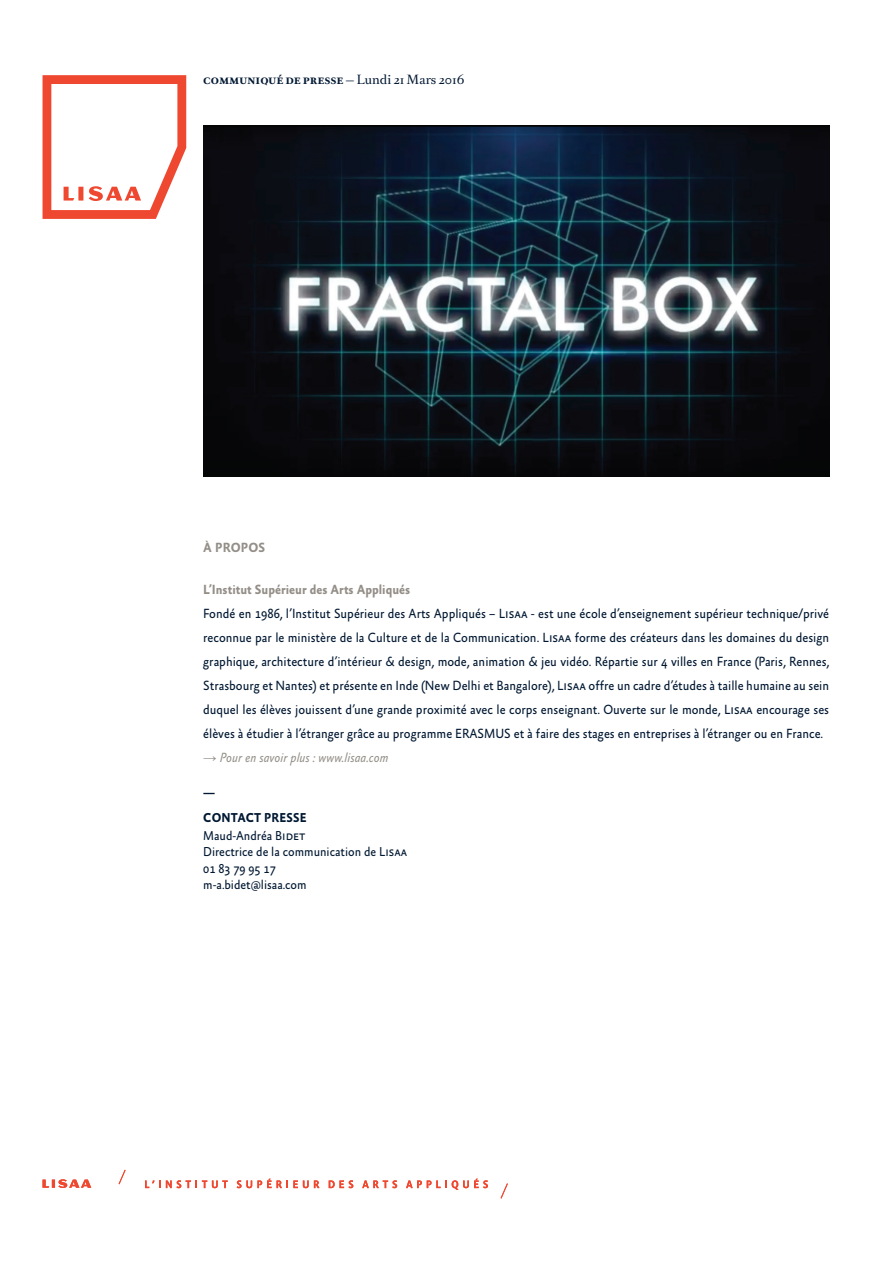
<style>
.page{position:relative;width:893px;height:1263px;background:#fff}
.page>*{position:absolute;margin:0;border:0;box-sizing:border-box;transform-origin:0 0}
.t1{font:13.5px/24px "Absara Sans Pro";color:#001832;text-align:justify;scale:.92 1}
.t2{font:700 13.5px "Absara Sans Pro";color:#938e87;scale:.92 1}
.t3{font:italic 13.5px "Absara Sans Pro";color:#938e87;scale:.92 1}
.t4{font:13.05px/16.4px "Absara Sans Pro";color:#001832;scale:.92 1}
.t5{font:700 13.05px/24px "Absara Sans Pro";letter-spacing:.01em;color:#001832;scale:.92 1}
.t6{font:700 12px "Romain BP Text";color:#001832}
.s1{font-weight:400}
.s2{font-family:"Arial";font-style:normal}
</style>
<div class="page">
<svg style="left:43px;top:75px;width:143px;height:144px"></svg>
<img style="left:203px;top:125px;width:626px;height:351px">
<svg style="left:43px;top:1179px;width:48px;height:9px"></svg>
<svg style="left:145px;top:1180px;width:83px;height:8px"></svg>
<svg style="left:237px;top:1179px;width:82px;height:9px"></svg>
<svg style="left:329px;top:1180px;width:24px;height:8px"></svg>
<svg style="left:362px;top:1180px;width:35px;height:8px"></svg>
<svg style="left:406px;top:1179px;width:82px;height:11px"></svg>
<svg style="left:500px;top:1183px;width:8px;height:16px"></svg>
<svg style="left:118px;top:1169px;width:8px;height:16px"></svg>
<p class="t6" style="left:203px;top:69px;width:263px">communiqué de presse — <span class="s1">Lundi 21 Mars 2016</span></p>
<p class="t2" style="left:203px;top:540px;width:69px">À propos</p>
<p class="t2" style="left:203px;top:582px;width:226px">L’Institut Supérieur des Arts Appliqués</p>
<p class="t1" style="left:203px;top:602px;width:682px">Fondé en 1986, l’Institut Supérieur des Arts Appliqués – Lisaa - est une école d’enseignement supérieur technique/privé reconnue par le ministère de la Culture et de la Communication. Lisaa forme des créateurs dans les domaines du design graphique, architecture d’intérieur &amp; design, mode, animation &amp; jeu vidéo. Répartie sur 4 villes en France (Paris, Rennes, Strasbourg et Nantes) et présente en Inde (New Delhi et Bangalore), Lisaa offre un cadre d’études à taille humaine au sein duquel les élèves jouissent d’une grande proximité avec le corps enseignant. Ouverte sur le monde, Lisaa encourage ses élèves à étudier à l’étranger grâce au programme ERASMUS et à faire des stages en entreprises à l’étranger ou en France.</p>
<p class="t3" style="left:203px;top:750px;width:203px"><span class="s2">→</span> Pour en savoir plus : www.lisaa.com</p>
<p class="t5" style="left:203px;top:782px;width:47px">—<br>ContacT</p>
<p class="t5" style="left:264px;top:806px;width:48px">PRESSE</p>
<p class="t4" style="left:203px;top:828px;width:223px">Maud-Andréa Bidet<br>Directrice de la communication de Lisaa<br>01 83 79 95 17<br>m-a.bidet@lisaa.com</p>
</div>
